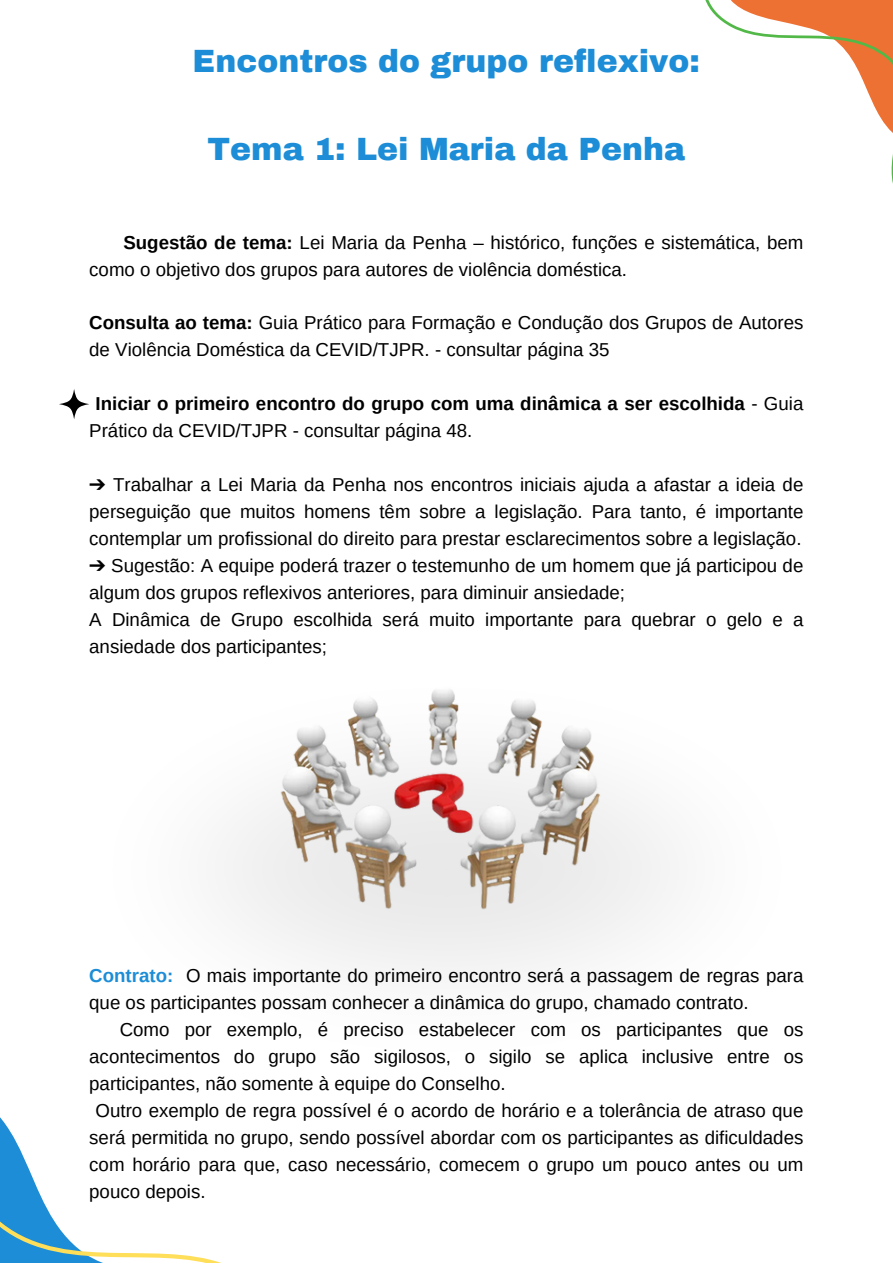
<style>
.page{position:relative;width:893px;height:1264px;background:#fff}
.page>*{position:absolute;margin:0;border:0;box-sizing:border-box;transform-origin:0 0}
.t1{font:900 31.5px "Archivo";color:#1c8dd6}
.t2{font:18.75px/27px "Arimo";color:#000}
.t3{font:700 18.75px/27px "Arimo";color:#000}
.s1{font-weight:700}
.s2{font-weight:400}
.s3{font-family:"Free Serif"}
.s4{font-weight:700;color:#1c8dd6}
</style>
<div class="page">
<svg style="left:705px;top:0;width:187px;height:177px"></svg>
<svg style="left:0;top:979px;width:289px;height:283px"></svg>
<svg style="left:59px;top:389px;width:30px;height:30px"></svg>
<img style="left:244px;top:688px;width:405px;height:255px">
<p class="t1" style="left:193px;top:45px;width:509px">Encontros do grupo reflexivo:</p>
<p class="t1" style="left:207px;top:132px;width:479px">Tema 1: Lei Maria da Penha</p>
<p class="t2" style="left:89px;top:228px;width:715px;text-indent:34px"><span class="s1">Sugestão de tema:</span> Lei Maria da Penha – histórico, funções e sistemática, bem como o objetivo dos grupos para autores de violência doméstica.</p>
<p class="t2" style="left:89px;top:309px;width:715px"><span class="s1">Consulta ao tema:</span> Guia Prático para Formação e Condução dos Grupos de Autores de Violência Doméstica da CEVID/TJPR. - consultar página 35</p>
<p class="t3" style="left:89px;top:390px;width:715px;text-indent:6px">Iniciar o primeiro encontro do grupo com uma dinâmica a ser escolhida <span class="s2">- Guia<br>Prático da CEVID/TJPR - consultar página 48.</span></p>
<p class="t2" style="left:89px;top:471px;width:715px;text-align:justify"><span class="s3">➔</span> Trabalhar a Lei Maria da Penha nos encontros iniciais ajuda a afastar a ideia de perseguição que muitos homens têm sobre a legislação. Para tanto, é importante contemplar um profissional do direito para prestar esclarecimentos sobre a legislação.</p>
<p class="t2" style="left:89px;top:552px;width:715px"><span class="s3">➔</span> Sugestão: A equipe poderá trazer o testemunho de um homem que já participou de algum dos grupos reflexivos anteriores, para diminuir ansiedade;</p>
<p class="t2" style="left:89px;top:606px;width:715px">A Dinâmica de Grupo escolhida será muito importante para quebrar o gelo e a ansiedade dos participantes;</p>
<p class="t2" style="left:89px;top:961px;width:715px"><span class="s4">Contrato:</span> O mais importante do primeiro encontro será a passagem de regras para que os participantes possam conhecer a dinâmica do grupo, chamado contrato.</p>
<p class="t2" style="left:89px;top:1015px;width:715px;text-align:justify;text-indent:30px">Como por exemplo, é preciso estabelecer com os participantes que os acontecimentos do grupo são sigilosos, o sigilo se aplica inclusive entre os participantes, não somente à equipe do Conselho.</p>
<p class="t2" style="left:89px;top:1096px;width:715px;text-align:justify;text-indent:6px">Outro exemplo de regra possível é o acordo de horário e a tolerância de atraso que será permitida no grupo, sendo possível abordar com os participantes as dificuldades com horário para que, caso necessário, comecem o grupo um pouco antes ou um pouco depois.</p>
</div>
